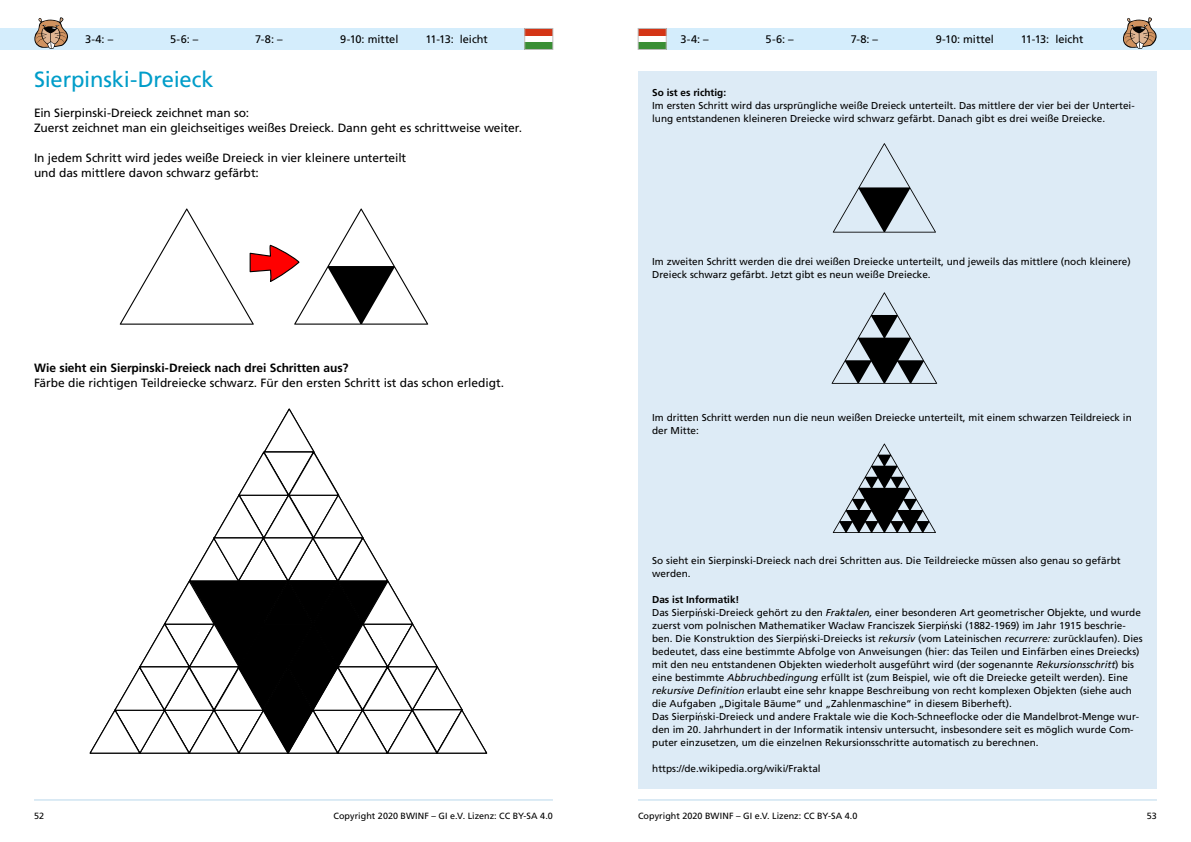
<style>
.page{position:relative;width:1191px;height:842px;background:#fff}
.page>*{position:absolute;margin:0;border:0;box-sizing:border-box;transform-origin:0 0}
.t1{font:22px "Frutiger LT Std";letter-spacing:-.01em;color:#009dc9}
.t2{font:12px/15px "Frutiger LT Std";letter-spacing:-.005em;color:#000}
.t3{font:700 12px "Frutiger LT Std";color:#000}
.t4{font:11px "Frutiger LT Std";letter-spacing:-.005em;color:#000}
.t5{font:10px/13px "Frutiger LT Std";color:#000}
.t6{font:700 10px "Frutiger LT Std";color:#000}
.t7{font:9px "Frutiger LT Std";letter-spacing:.005em;color:#000}
.s1{font-weight:700}
.s2{font-style:italic}
</style>
<div class="page">
<div style="left:638px;top:71px;width:519px;height:717px;background:#ddebf6"></div>
<svg style="left:698px;top:608px;width:4px;height:8px"></svg>
<svg style="left:944px;top:621px;width:5px;height:8px"></svg>
<svg style="left:802px;top:634px;width:5px;height:8px"></svg>
<svg style="left:698px;top:712px;width:4px;height:8px"></svg>
<svg style="left:832px;top:143px;width:104px;height:90px"></svg>
<svg style="left:832px;top:444px;width:104px;height:89px"></svg>
<svg style="left:831px;top:292px;width:106px;height:92px"></svg>
<hr style="left:638px;top:799px;width:519px;height:1px;background:#b8d7eb">
<svg style="left:120px;top:208px;width:308px;height:117px"></svg>
<svg style="left:89px;top:408px;width:398px;height:346px"></svg>
<div style="left:663px;top:28px;width:528px;height:22px;background:#d4edfc"></div>
<svg style="left:1123px;top:17px;width:34px;height:32px"></svg>
<div style="left:0;top:28px;width:527px;height:22px;background:#d4edfc"></div>
<svg style="left:34px;top:17px;width:34px;height:32px"></svg>
<svg style="left:640px;top:35px;width:24px;height:8px"></svg>
<div style="left:638px;top:43px;width:28px;height:7px;background:#3a8e35"></div>
<div style="left:638px;top:28px;width:28px;height:7px;background:#d43516"></div>
<div style="left:638px;top:28px;width:28px;height:22px;border:1px solid #bababa"></div>
<svg style="left:526px;top:35px;width:25px;height:8px"></svg>
<div style="left:524px;top:43px;width:29px;height:7px;background:#3a8e35"></div>
<div style="left:524px;top:28px;width:29px;height:7px;background:#d43516"></div>
<div style="left:524px;top:28px;width:29px;height:22px;border:1px solid #bababa"></div>
<hr style="left:34px;top:799px;width:519px;height:1px;background:#b8d7eb">
<p class="t4" style="left:85px;top:33px;width:30px">3-4: –</p>
<p class="t4" style="left:170px;top:33px;width:30px">5-6: –</p>
<p class="t4" style="left:255px;top:33px;width:29px">7-8: –</p>
<p class="t4" style="left:340px;top:33px;width:60px">9-10: mittel</p>
<p class="t4" style="left:425px;top:33px;width:64px">11-13: leicht</p>
<p class="t4" style="left:680px;top:33px;width:30px">3-4: –</p>
<p class="t4" style="left:765px;top:33px;width:30px">5-6: –</p>
<p class="t4" style="left:850px;top:33px;width:29px">7-8: –</p>
<p class="t4" style="left:935px;top:33px;width:60px">9-10: mittel</p>
<p class="t4" style="left:1020px;top:33px;width:64px">11-13: leicht</p>
<h1 class="t1" style="left:34px;top:67px;width:181px">Sierpinski-Dreieck</h1>
<p class="t2" style="left:34px;top:105px;width:489px">Ein Sierpinski-Dreieck zeichnet man so:<br>Zuerst zeichnet man ein gleichseitiges weißes Dreieck. Dann geht es schrittweise weiter.</p>
<p class="t2" style="left:34px;top:150px;width:374px">In jedem Schritt wird jedes weiße Dreieck in vier kleinere unterteilt und das mittlere davon schwarz gefärbt:</p>
<p class="t3" style="left:34px;top:360px;width:316px">Wie sieht ein Sierpinski-Dreieck nach drei Schritten aus?</p>
<p class="t2" style="left:34px;top:375px;width:471px">Färbe die richtigen Teildreiecke schwarz. Für den ersten Schritt ist das schon erledigt.</p>
<p class="t6" style="left:652px;top:87px;width:75px">So ist es richtig:</p>
<p class="t5" style="left:652px;top:99px;width:484px">Im ersten Schritt wird das ursprüngliche weiße Dreieck unterteilt. Das mittlere der vier bei der Untertei&shy;lung entstandenen kleineren Dreiecke wird schwarz gefärbt. Danach gibt es drei weiße Dreiecke.</p>
<p class="t5" style="left:652px;top:255px;width:480px">Im zweiten Schritt werden die drei weißen Dreiecke unterteilt, und jeweils das mittlere (noch kleinere)<br>Dreieck schwarz gefärbt. Jetzt gibt es neun weiße Dreiecke.</p>
<p class="t5" style="left:652px;top:411px;width:481px">Im dritten Schritt werden nun die neun weißen Dreiecke unterteilt, mit einem schwarzen Teildreieck in der Mitte:</p>
<p class="t5" style="left:652px;top:554px;width:470px">So sieht ein Sierpinski-Dreieck nach drei Schritten aus. Die Teildreiecke müssen also genau so gefärbt werden.</p>
<p class="t5" style="left:652px;top:593px;width:492px"><span class="s1">Das ist Informatik!<br></span>Das Sierpi ski-Dreieck gehört zu den <span class="s2">Fraktalen,</span> einer besonderen Art geometrischer Objekte, und wurde zuerst vom polnischen Mathematiker Wacław Franciszek Sierpi ski (1882-1969) im Jahr 1915 beschrie&shy;ben. Die Konstruktion des Sierpi ski-Dreiecks ist <span class="s2">rekursiv</span> (vom Lateinischen <span class="s2">recurrere:</span> zurücklaufen). Dies bedeutet, dass eine bestimmte Abfolge von Anweisungen (hier: das Teilen und Einfärben eines Dreiecks) mit den neu entstandenen Objekten wiederholt ausgeführt wird (der sogenannte <span class="s2">Rekursionsschritt</span>) bis eine bestimmte <span class="s2">Abbruchbedingung</span> erfüllt ist (zum Beispiel, wie oft die Dreiecke geteilt werden). Eine <span class="s2">rekursive Definition</span> erlaubt eine sehr knappe Beschreibung von recht komplexen Objekten (siehe auch die Aufgaben „Digitale Bäume“ und „Zahlenmaschine“ in diesem Biberheft).<br>Das Sierpi ski-Dreieck und andere Fraktale wie die Koch-Schneeflocke oder die Mandelbrot-Menge wur&shy;den im 20. Jahrhundert in der Informatik intensiv untersucht, insbesondere seit es möglich wurde Com&shy;puter einzusetzen, um die einzelnen Rekursionsschritte automatisch zu berechnen.</p>
<p class="t5" style="left:652px;top:762px;width:170px">https://de.wikipedia.org/wiki/Fraktal</p>
<p class="t7" style="left:34px;top:810px;width:12px">52</p>
<p class="t7" style="left:333px;top:810px;width:221px">Copyright 2020 BWINF – GI e.V. Lizenz: CC BY-SA 4.0</p>
<p class="t7" style="left:638px;top:810px;width:221px">Copyright 2020 BWINF – GI e.V. Lizenz: CC BY-SA 4.0</p>
<p class="t7" style="left:1147px;top:810px;width:11px">53</p>
</div>
